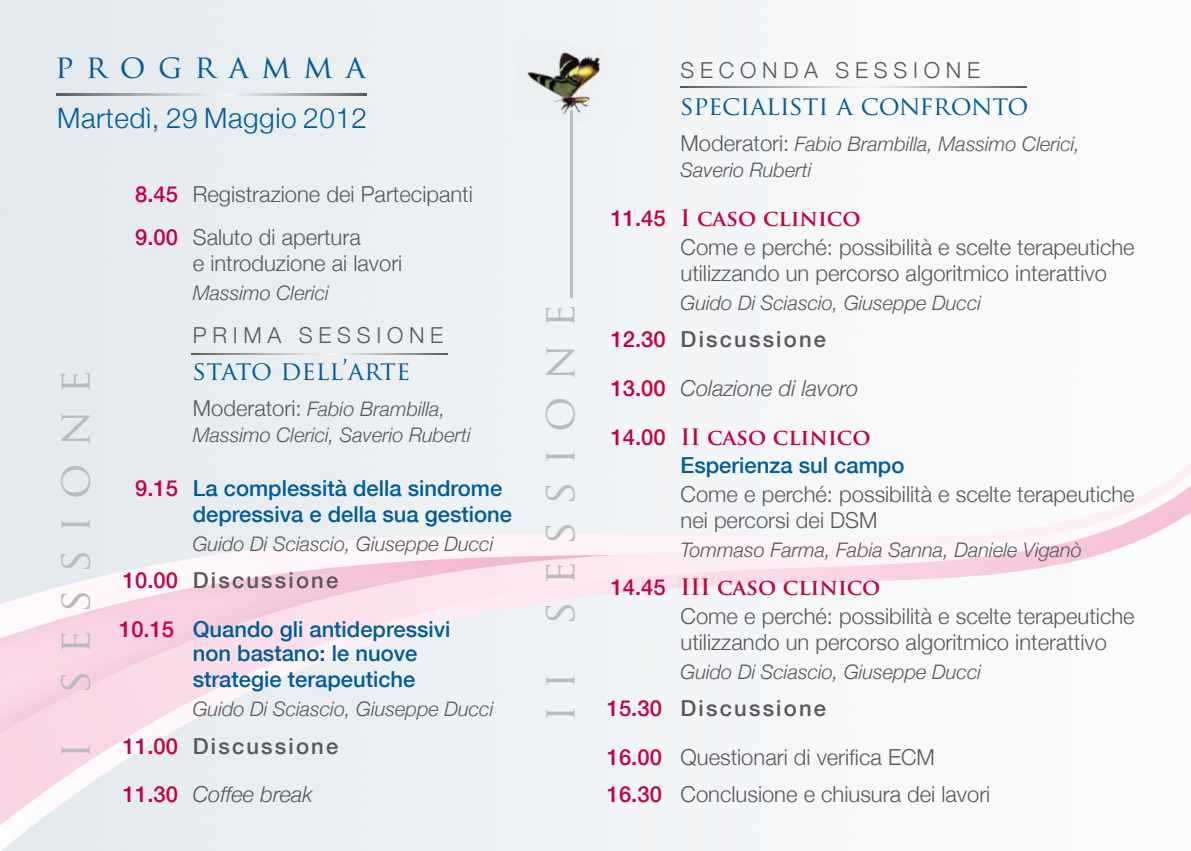
<style>
.page{position:relative;width:1191px;height:851px;background:#fff}
.page>*{position:absolute;margin:0;border:0;box-sizing:border-box;transform-origin:0 0}
.t1{font:44px "Trajan Pro";letter-spacing:.37em;color:#b9bbbc}
.t2{font:32px "Trajan Pro";letter-spacing:.385em;color:#005d9a}
.t3{font:300 28px "Helvetica Neue";letter-spacing:.02em;color:#005d9a}
.t4{font:26px "Trajan Pro";letter-spacing:-.01em;color:#005d9a}
.t5{font:300 22px/26px "Helvetica Neue";color:#58585a}
.t6{font:500 22px/25.2px "Helvetica Neue";color:#005d9a}
.t7{font:500 22px "Helvetica Neue";letter-spacing:.1em;color:#58585a}
.t8{font:700 22px "Trajan Pro";color:#c40142}
.t9{font:italic 300 22px "Helvetica Neue";color:#58585a}
.t10{font:300 22px "Helvetica Neue";letter-spacing:.26em;color:#58585a}
.t11{font:italic 300 20px/26px "Helvetica Neue";color:#58585a}
.s1{font-weight:500;color:#c40142}
.s2{font-style:normal;font-size:22px}
.s3{color:#c40142}
.s4{font-weight:500;font-style:normal;color:#c40142}
.s5{font-family:"Helvetica Neue";font-weight:500}
</style>
<div class="page">
<img style="left:0;top:0;width:1027px;height:462px">
<svg style="left:0;top:462px;width:1191px;height:12px"></svg>
<svg style="left:0;top:474px;width:1190px;height:11px"></svg>
<svg style="left:0;top:485px;width:1191px;height:365px"></svg>
<svg style="left:57px;top:93px;width:310px;height:2px"></svg>
<svg style="left:192px;top:353px;width:255px;height:1px"></svg>
<img style="left:510px;top:37px;width:125px;height:93px">
<svg style="left:680px;top:86px;width:346px;height:1px"></svg>
<hr style="left:571px;top:110px;width:2px;height:187px;background:#b9bbbc">
<h2 class="t2" style="left:55px;top:46px;width:311px">PROGRAMMA</h2>
<p class="t3" style="left:57px;top:101px;width:311px">Martedì, 29 Maggio 2012</p>
<h1 class="t1" style="left:46px;top:758px;width:390px;rotate:-90deg">I SESSIONE</h1>
<p class="t5" style="left:135px;top:172px;width:339px;line-height:43px"><span class="s1">8.45</span> Registrazione dei Partecipanti<br><span class="s1">9.00</span> Saluto di apertura</p>
<p class="t5" style="left:193px;top:250px;width:211px">e introduzione ai lavori</p>
<p class="t11" style="left:193px;top:279px;width:137px">Massimo Clerici</p>
<p class="t10" style="left:193px;top:322px;width:252px">PRIMA SESSIONE</p>
<p class="t4" style="left:193px;top:354px;width:219px">STATO DELL’ARTE</p>
<p class="t11" style="left:193px;top:395px;width:279px"><span class="s2">Moderatori:</span> Fabio Brambilla,<br>Massimo Clerici, Saverio Ruberti</p>
<p class="t6" style="left:193px;top:475px;width:321px;line-height:26px;text-indent:-58px"><span class="s3">9.15</span> La complessità della sindrome depressiva e della sua gestione</p>
<p class="t11" style="left:193px;top:530px;width:302px">Guido Di Sciascio, Giuseppe Ducci</p>
<p class="t7" style="left:123px;top:567px;width:217px"><span class="s3">10.00</span> Discussione</p>
<p class="t6" style="left:193px;top:616px;width:259px;text-indent:-74px"><span class="s3">10.15</span> Quando gli antidepressivi non bastano: le nuove strategie terapeutiche</p>
<p class="t11" style="left:193px;top:695px;width:302px">Guido Di Sciascio, Giuseppe Ducci</p>
<p class="t7" style="left:123px;top:732px;width:217px"><span class="s3">11.00</span> Discussione</p>
<p class="t9" style="left:123px;top:781px;width:191px"><span class="s4">11.30</span> Coffee break</p>
<h1 class="t1" style="left:530px;top:721px;width:419px;rotate:-90deg">II SESSIONE</h1>
<p class="t10" style="left:680px;top:57px;width:301px">SECONDA SESSIONE</p>
<p class="t4" style="left:680px;top:89px;width:349px">SPECIALISTI A CONFRONTO</p>
<p class="t11" style="left:680px;top:130px;width:401px"><span class="s2">Moderatori:</span> Fabio Brambilla, Massimo Clerici,<br>Saverio Ruberti</p>
<p class="t8" style="left:610px;top:204px;width:251px"><span class="s5">11.45</span> I caso clinico</p>
<p class="t5" style="left:680px;top:233px;width:455px">Come e perché: possibilità e scelte terapeutiche utilizzando un percorso algoritmico interattivo</p>
<p class="t11" style="left:680px;top:289px;width:302px">Guido Di Sciascio, Giuseppe Ducci</p>
<p class="t7" style="left:610px;top:326px;width:217px"><span class="s3">12.30</span> Discussione</p>
<p class="t9" style="left:610px;top:375px;width:249px"><span class="s4">13.00</span> Colazione di lavoro</p>
<p class="t8" style="left:610px;top:423px;width:261px"><span class="s5">14.00</span> II caso clinico</p>
<p class="t6" style="left:680px;top:452px;width:225px">Esperienza sul campo</p>
<p class="t5" style="left:680px;top:481px;width:455px">Come e perché: possibilità e scelte terapeutiche nei percorsi dei DSM</p>
<p class="t11" style="left:680px;top:537px;width:403px">Tommaso Farma, Fabia Sanna, Daniele Viganò</p>
<p class="t8" style="left:610px;top:573px;width:271px"><span class="s5">14.45</span> III caso clinico</p>
<p class="t5" style="left:680px;top:602px;width:455px">Come e perché: possibilità e scelte terapeutiche utilizzando un percorso algoritmico interattivo</p>
<p class="t11" style="left:680px;top:658px;width:302px">Guido Di Sciascio, Giuseppe Ducci</p>
<p class="t7" style="left:607px;top:695px;width:221px"><span class="s3">15.30</span> Discussione</p>
<p class="t5" style="left:607px;top:737px;width:385px;line-height:37.4px"><span class="s1">16.00</span> Questionari di verifica ECM<br><span class="s1">16.30</span> Conclusione e chiusura dei lavori</p>
</div>
